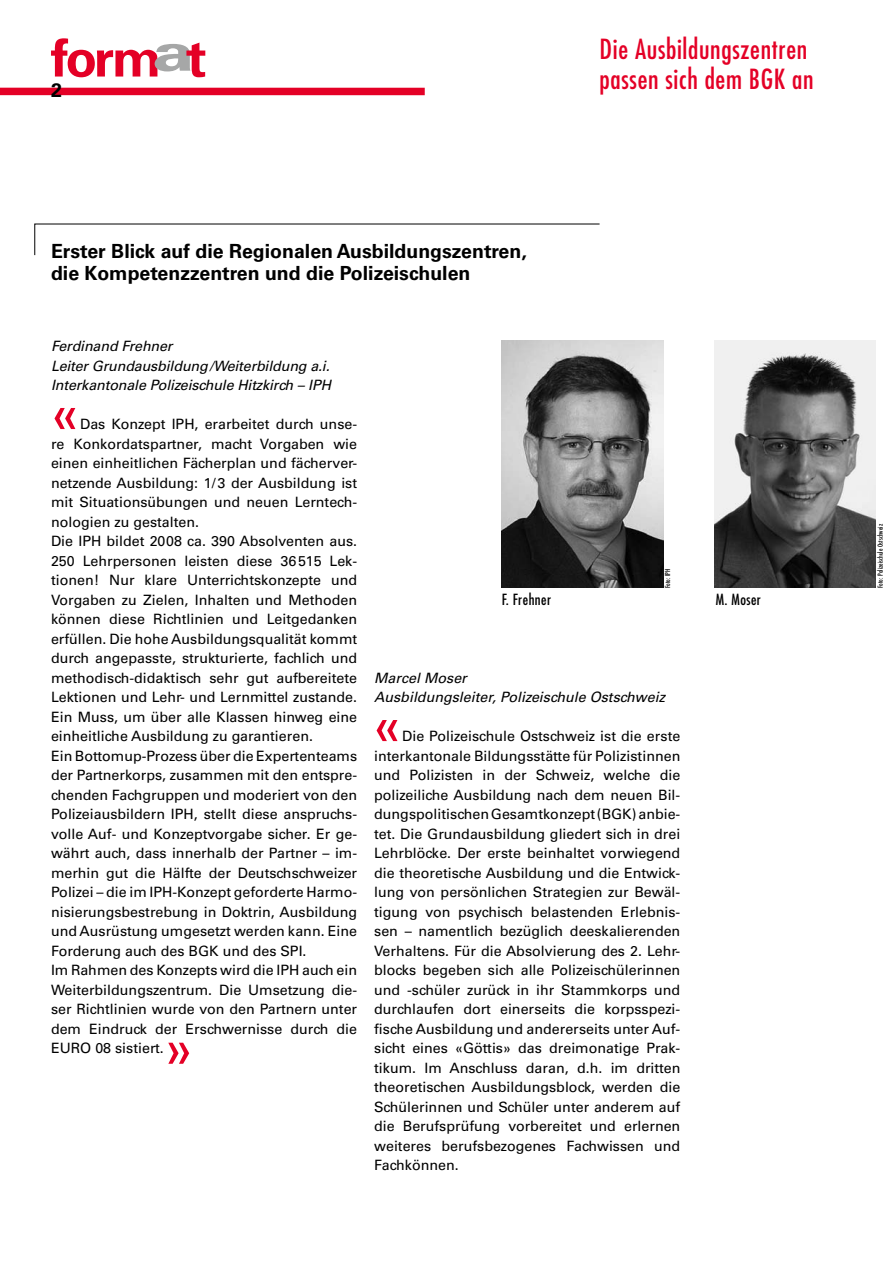
<style>
.page{position:relative;width:893px;height:1263px;background:#fff}
.page>*{position:absolute;margin:0;border:0;box-sizing:border-box;transform-origin:0 0}
.t1{font:54px "Univers";color:#e40026}
.t2{font:condensed 27px/30px "Futura";letter-spacing:.025em;color:#e40026}
.t3{font:700 19.5px/22.5px "Univers";color:#000}
.t4{font:condensed 15px "Futura";letter-spacing:.03em;color:#000}
.t5{font:14.25px/19.5px "Univers";color:#000}
.t6{font:italic 14.25px/19.5px "Univers CE";letter-spacing:-.01em;color:#000}
.t7{font:condensed 6.75px "Futura";letter-spacing:.015em;color:#000}
</style>
<div class="page">
<svg style="left:34px;top:223px;width:566px;height:33px"></svg>
<div style="left:0;top:88px;width:425px;height:7px;background:#e40026"></div>
<svg style="left:51px;top:38px;width:154px;height:39px"></svg>
<img style="left:502px;top:341px;width:161px;height:247px">
<img style="left:714px;top:341px;width:162px;height:247px">
<h3 class="t3" style="left:51px;top:79px;width:12px">2</h3>
<h3 class="t3" style="left:51px;top:240px;width:477px">Erster Blick auf die Regionalen Ausbildungszentren, die Kompetenzzentren und die Polizeischulen</h3>
<h2 class="t2" style="left:600px;top:34px;width:216px">Die Ausbildungszentren passen sich dem BGK an</h2>
<p class="t6" style="left:51px;top:337px;width:282px">Ferdinand Frehner<br>Leiter Grundausbildung/Weiterbildung a.i.<br>Interkantonale Polizeischule Hitzkirch – IPH</p>
<h1 class="t1" style="left:50px;top:381px;width:32px">«</h1>
<p class="t5" style="left:51px;top:414px;width:308px;text-indent:29px">Das Konzept IPH, erarbeitet durch unse&shy;re Konkordatspartner, macht Vorgaben wie einen einheitlichen Fächerplan und fächerver&shy;netzende Ausbildung: 1/3 der Ausbildung ist mit Situationsübungen und neuen Lerntech&shy;nologien zu gestalten.<br>Die IPH bildet 2008 ca. 390 Absolventen aus.<br>250 Lehrpersonen leisten diese 36515 Lek&shy;tionen! Nur klare Unterrichtskonzepte und Vorgaben zu Zielen, Inhalten und Methoden können diese Richtlinien und Leitgedanken erfüllen. Die hohe Ausbildungsqualität kommt durch angepasste, strukturierte, fachlich und methodisch-didaktisch sehr gut aufbereitete Lektionen und Lehr- und Lernmittel zustande.<br>Ein Muss, um über alle Klassen hinweg eine einheitliche Ausbildung zu garantieren.<br>Ein Bottomup-Prozess über die Expertenteams der Partnerkorps, zusammen mit den entspre&shy;chenden Fachgruppen und moderiert von den Polizeiausbildern IPH, stellt diese anspruchs&shy;volle Auf- und Konzeptvorgabe sicher. Er ge&shy;währt auch, dass innerhalb der Partner – im&shy;merhin gut die Hälfte der Deutschschweizer Polizei – die im IPH-Konzept geforderte Harmo&shy;nisierungsbestrebung in Doktrin, Ausbildung und Ausrüstung umgesetzt werden kann. Eine Forderung auch des BGK und des SPI.<br>Im Rahmen des Konzepts wird die IPH auch ein Weiterbildungszentrum. Die Umsetzung die&shy;ser Richtlinien wurde von den Partnern unter dem Eindruck der Erschwernisse durch die EURO 08 sistiert.</p>
<h1 class="t1" style="left:164px;top:1015px;width:32px">»</h1>
<p class="t7" style="left:664px;top:588px;width:21px;rotate:-90deg">Foto: IPH</p>
<p class="t4" style="left:502px;top:590px;width:51px">F. Frehner</p>
<p class="t4" style="left:716px;top:590px;width:47px">M. Moser</p>
<p class="t6" style="left:374px;top:668px;width:292px">Marcel Moser<br>Ausbildungsleiter, Polizeischule Ostschweiz</p>
<h1 class="t1" style="left:372px;top:693px;width:32px">«</h1>
<p class="t5" style="left:374px;top:726px;width:308px;text-align:justify;text-indent:28px">Die Polizeischule Ostschweiz ist die erste interkantonale Bildungsstätte für Polizistinnen und Polizisten in der Schweiz, welche die polizeiliche Ausbildung nach dem neuen Bil&shy;dungspolitischen Gesamtkonzept (BGK) anbie&shy;tet. Die Grundausbildung gliedert sich in drei Lehrblöcke. Der erste beinhaltet vorwiegend die theoretische Ausbildung und die Entwick&shy;lung von persönlichen Strategien zur Bewäl&shy;tigung von psychisch belastenden Erlebnis&shy;sen – namentlich bezüglich deeskalierenden Verhaltens. Für die Absolvierung des 2. Lehr&shy;blocks begeben sich alle Polizeischülerinnen und -schüler zurück in ihr Stammkorps und durchlaufen dort einerseits die korpsspezi&shy;fische Ausbildung und andererseits unter Auf&shy;sicht eines «Göttis» das dreimonatige Prak&shy;tikum. Im Anschluss daran, d.h. im dritten theoretischen Ausbildungsblock, werden die Schülerinnen und Schüler unter anderem auf die Berufsprüfung vorbereitet und erlernen weiteres berufsbezogenes Fachwissen und Fachkönnen.</p>
<p class="t7" style="left:876px;top:588px;width:66px;rotate:-90deg">Foto: Polizeischule Ostschweiz</p>
</div>
